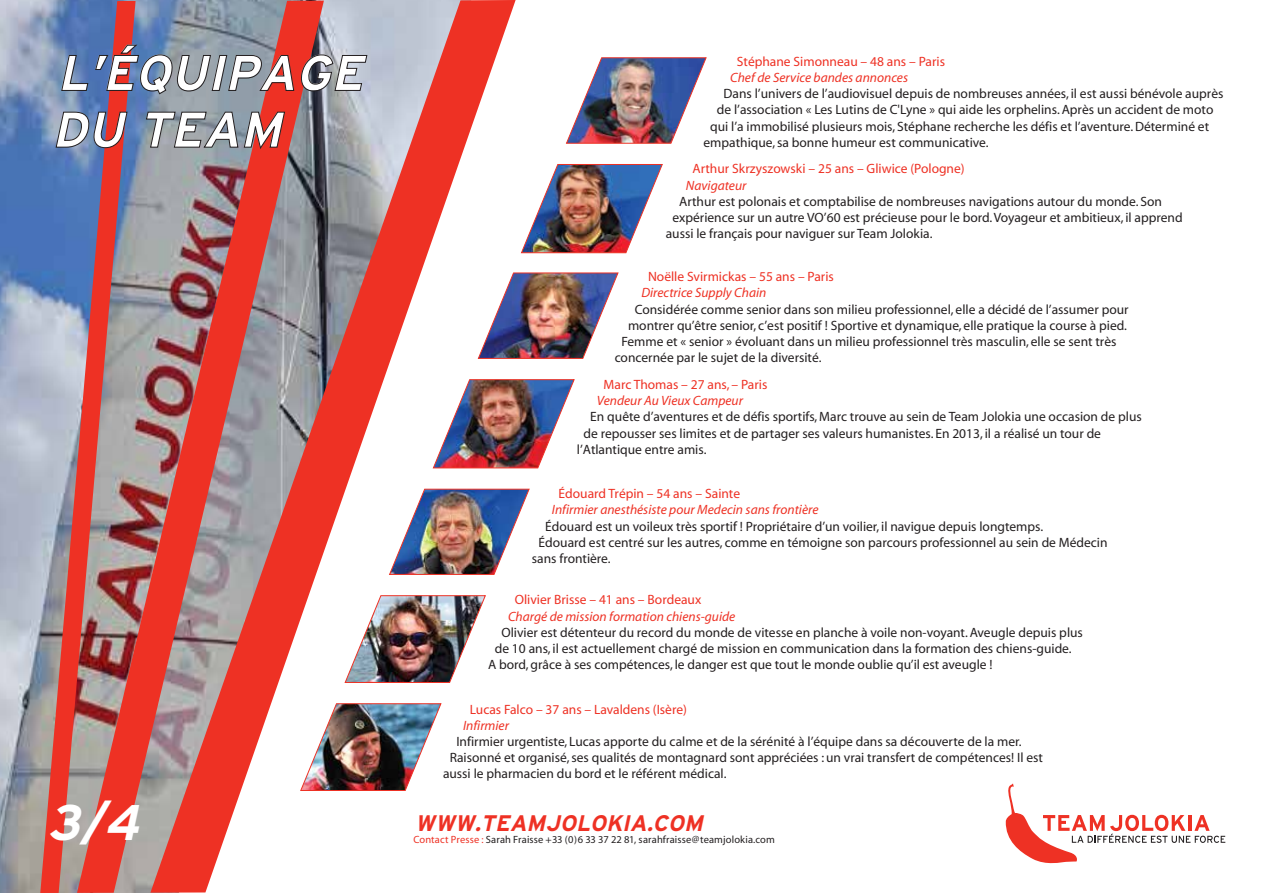
<style>
.page{position:relative;width:1261px;height:893px;background:#fff}
.page>*{position:absolute;margin:0;border:0;box-sizing:border-box;transform-origin:0 0}
.t1{font:italic 700 49.95px/56.7px "Interstate";color:#fff}
.t2{font:italic 700 22.5px "Interstate";color:#ee3124}
.t3{font:13.5px "Myriad";color:#231f20}
.t4{font:13.5px "Myriad";color:#ee3124}
.t5{font:italic 13.5px "Myriad";color:#ee3124}
.t6{font:10.5px "Myriad";letter-spacing:.01em;color:#231f20}
.s1{color:#ee3124}
</style>
<div class="page">
<img style="left:0;top:0;width:150px;height:893px">
<svg style="left:1005px;top:783px;width:220px;height:81px"></svg>
<svg style="left:40px;top:1px;width:37px;height:892px;background:#9f899c"></svg>
<img style="left:77px;top:1px;width:73px;height:892px">
<svg style="left:150px;top:0;width:366px;height:893px"></svg>
<svg style="left:61px;top:55px;width:27px;height:36px"></svg>
<svg style="left:95px;top:45px;width:199px;height:49px;background:#8a7686"></svg>
<svg style="left:300px;top:55px;width:67px;height:36px;background:#958890"></svg>
<svg style="left:56px;top:112px;width:71px;height:36px;background:#8b6f85"></svg>
<svg style="left:146px;top:112px;width:92px;height:36px;background:#838c94"></svg>
<svg style="left:244px;top:112px;width:41px;height:37px;background:#b54945"></svg>
<img style="left:565px;top:57px;width:142px;height:87px">
<img style="left:521px;top:164px;width:142px;height:89px">
<img style="left:300px;top:703px;width:142px;height:88px">
<img style="left:389px;top:488px;width:141px;height:87px">
<img style="left:477px;top:272px;width:142px;height:87px">
<img style="left:432px;top:379px;width:143px;height:90px">
<img style="left:344px;top:595px;width:142px;height:88px">
<h1 class="t1" style="left:52px;top:44px;width:313px">L’ÉQUIPAGE<br>DU TEAM</h1>
<h1 class="t1" style="left:48px;top:794px;width:92px">3/4</h1>
<p class="t4" style="left:737px;top:55px;width:210px">Stéphane Simonneau – 48 ans – Paris</p>
<p class="t5" style="left:730px;top:71px;width:179px">Chef de Service bandes annonces</p>
<p class="t3" style="left:723px;top:87px;width:501px">Dans l’univers de l’audiovisuel depuis de nombreuses années, il est aussi bénévole auprès</p>
<p class="t3" style="left:717px;top:103px;width:498px">de l’association « Les Lutins de C'Lyne » qui aide les orphelins. Après un accident de moto</p>
<p class="t3" style="left:710px;top:119px;width:500px">qui l’a immobilisé plusieurs mois, Stéphane recherche les défis et l’aventure. Déterminé et</p>
<p class="t3" style="left:703px;top:136px;width:286px">empathique, sa bonne humeur est communicative.</p>
<p class="t4" style="left:692px;top:162px;width:274px">Arthur Skrzyszowski – 25 ans – Gliwice (Pologne)</p>
<p class="t5" style="left:686px;top:178px;width:62px">Navigateur</p>
<p class="t3" style="left:679px;top:195px;width:484px">Arthur est polonais et comptabilise de nombreuses navigations autour du monde. Son</p>
<p class="t3" style="left:672px;top:211px;width:512px">expérience sur un autre VO’60 est précieuse pour le bord. Voyageur et ambitieux, il apprend</p>
<p class="t3" style="left:666px;top:227px;width:268px">aussi le français pour naviguer sur Team Jolokia.</p>
<p class="t4" style="left:648px;top:270px;width:187px">Noëlle Svirmickas – 55 ans – Paris</p>
<p class="t5" style="left:641px;top:286px;width:126px">Directrice Supply Chain</p>
<p class="t3" style="left:635px;top:302px;width:495px">Considérée comme senior dans son milieu professionnel, elle a décidé de l’assumer pour</p>
<p class="t3" style="left:628px;top:319px;width:500px">montrer qu’être senior, c’est positif ! Sportive et dynamique, elle pratique la course à pied.</p>
<p class="t3" style="left:621px;top:335px;width:496px">Femme et « senior » évoluant dans un milieu professionnel très masculin, elle se sent très</p>
<p class="t3" style="left:615px;top:351px;width:208px">concernée par le sujet de la diversité.</p>
<p class="t4" style="left:604px;top:378px;width:165px">Marc Thomas – 27 ans, – Paris</p>
<p class="t5" style="left:597px;top:394px;width:148px">Vendeur Au Vieux Campeur</p>
<p class="t3" style="left:590px;top:410px;width:553px">En quête d’aventures et de défis sportifs, Marc trouve au sein de Team Jolokia une occasion de plus</p>
<p class="t3" style="left:583px;top:426px;width:519px">de repousser ses limites et de partager ses valeurs humanistes. En 2013, il a réalisé un tour de</p>
<p class="t3" style="left:577px;top:442px;width:131px">l’Atlantique entre amis.</p>
<p class="t4" style="left:558px;top:487px;width:183px">Édouard Trépin – 54 ans – Sainte</p>
<p class="t5" style="left:552px;top:503px;width:268px">Infirmier anesthésiste pour Medecin sans frontière</p>
<p class="t3" style="left:545px;top:519px;width:499px">Édouard est un voileux très sportif ! Propriétaire d’un voilier, il navigue depuis longtemps.</p>
<p class="t3" style="left:538px;top:535px;width:570px">Édouard est centré sur les autres, comme en témoigne son parcours professionnel au sein de Médecin</p>
<p class="t3" style="left:532px;top:552px;width:80px">sans frontière.</p>
<p class="t4" style="left:515px;top:593px;width:188px">Olivier Brisse – 41 ans – Bordeaux</p>
<p class="t5" style="left:508px;top:609px;width:229px">Chargé de mission formation chiens-guide</p>
<p class="t3" style="left:501px;top:625px;width:583px">Olivier est détenteur du record du monde de vitesse en planche à voile non-voyant. Aveugle depuis plus</p>
<p class="t3" style="left:495px;top:642px;width:578px">de 10 ans, il est actuellement chargé de mission en communication dans la formation des chiens-guide.</p>
<p class="t3" style="left:488px;top:658px;width:506px">A bord, grâce à ses compétences, le danger est que tout le monde oublie qu’il est aveugle !</p>
<p class="t4" style="left:470px;top:702px;width:219px">Lucas Falco – 37 ans – Lavaldens (Isère)</p>
<p class="t5" style="left:463px;top:718px;width:47px">Infirmier</p>
<p class="t3" style="left:456px;top:735px;width:567px">Infirmier urgentiste, Lucas apporte du calme et de la sérénité à l’équipe dans sa découverte de la mer.</p>
<p class="t3" style="left:450px;top:751px;width:595px">Raisonné et organisé, ses qualités de montagnard sont appréciées : un vrai transfert de compétences! Il est</p>
<p class="t3" style="left:443px;top:767px;width:285px">aussi le pharmacien du bord et le référent médical.</p>
<h2 class="t2" style="left:415px;top:811px;width:289px">WWW.TEAMJOLOKIA.COM</h2>
<p class="t6" style="left:413px;top:834px;width:363px"><span class="s1">Contact Presse :</span> Sarah Fraisse +33 (0)6 33 37 22 81, sarahfraisse@teamjolokia.com</p>
</div>
